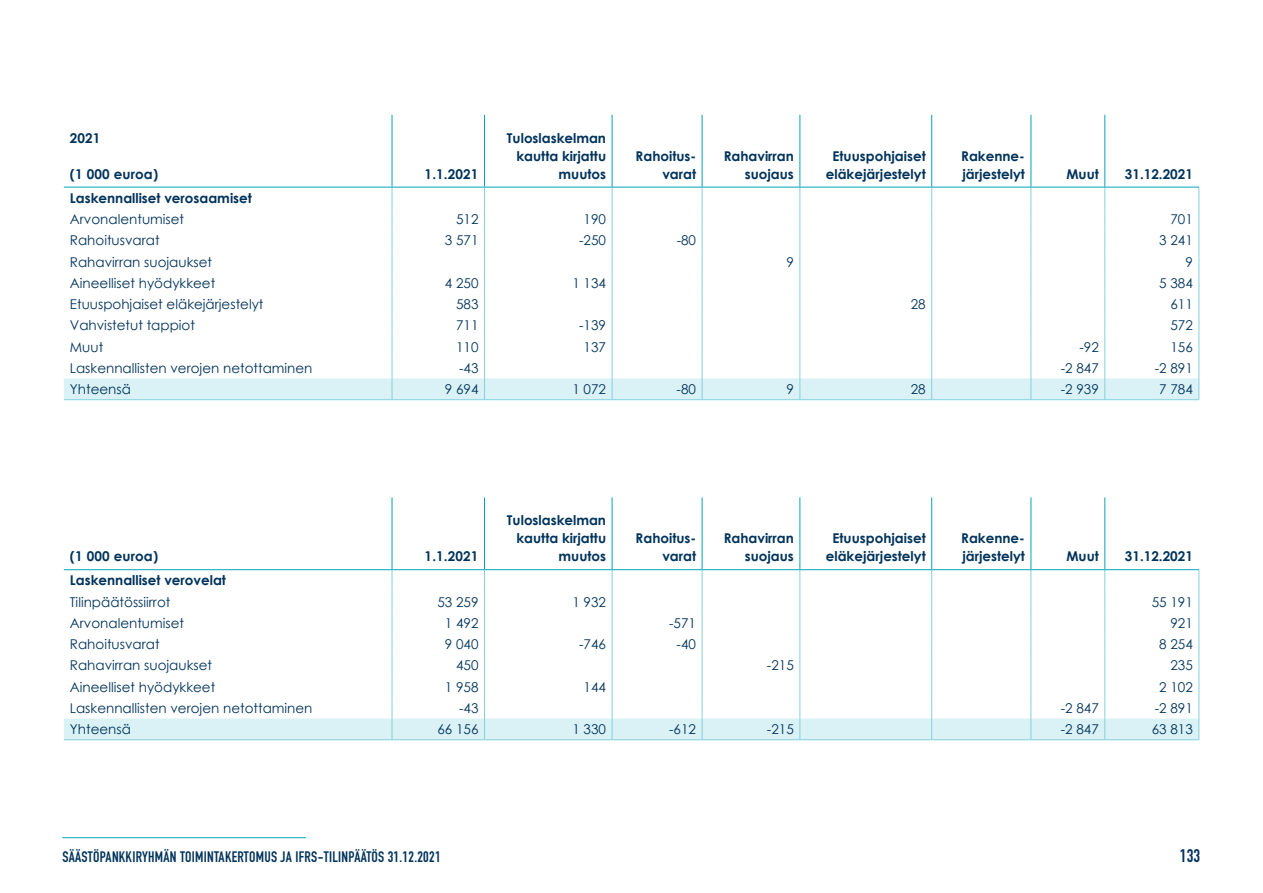
<style>
.page{position:relative;width:1263px;height:893px;background:#fff}
.page>*{position:absolute;margin:0;border:0;box-sizing:border-box;transform-origin:0 0}
.t1{font:700 18px "DIN Condensed";color:#00335b}
.t2{font:700 15px "DIN Condensed";letter-spacing:.02em;color:#00335b}
.t3{font:13.5px "Century Gothic";color:#00335b}
.t4{font:700 13.5px/18px "Century Gothic";color:#00335b;text-align:right}
</style>
<div class="page">
<hr style="left:392px;top:115px;width:1px;height:72px;background:#06a3bb">
<hr style="left:484px;top:115px;width:1px;height:72px;background:#06a3bb">
<hr style="left:612px;top:115px;width:1px;height:72px;background:#06a3bb">
<hr style="left:702px;top:115px;width:1px;height:72px;background:#06a3bb">
<hr style="left:800px;top:115px;width:1px;height:72px;background:#06a3bb">
<hr style="left:931px;top:115px;width:1px;height:72px;background:#06a3bb">
<hr style="left:1031px;top:115px;width:1px;height:72px;background:#06a3bb">
<hr style="left:1104px;top:115px;width:1px;height:72px;background:#06a3bb">
<svg style="left:64px;top:187px;width:1136px;height:213px"></svg>
<hr style="left:64px;top:399px;width:328px;height:1px;background:#83d1dd">
<hr style="left:392px;top:399px;width:92px;height:1px;background:#83d1dd">
<hr style="left:484px;top:399px;width:128px;height:1px;background:#83d1dd">
<hr style="left:612px;top:399px;width:90px;height:1px;background:#83d1dd">
<hr style="left:702px;top:399px;width:98px;height:1px;background:#83d1dd">
<hr style="left:800px;top:399px;width:132px;height:1px;background:#83d1dd">
<hr style="left:932px;top:399px;width:99px;height:1px;background:#83d1dd">
<hr style="left:1031px;top:399px;width:74px;height:1px;background:#83d1dd">
<hr style="left:1105px;top:399px;width:94px;height:1px;background:#83d1dd">
<hr style="left:392px;top:497px;width:1px;height:72px;background:#06a3bb">
<hr style="left:484px;top:497px;width:1px;height:72px;background:#06a3bb">
<hr style="left:612px;top:497px;width:1px;height:72px;background:#06a3bb">
<hr style="left:702px;top:497px;width:1px;height:72px;background:#06a3bb">
<hr style="left:800px;top:497px;width:1px;height:72px;background:#06a3bb">
<hr style="left:931px;top:497px;width:1px;height:72px;background:#06a3bb">
<hr style="left:1031px;top:497px;width:1px;height:72px;background:#06a3bb">
<hr style="left:1104px;top:497px;width:1px;height:72px;background:#06a3bb">
<hr style="left:64px;top:569px;width:328px;height:1px;background:#06a3bb">
<hr style="left:392px;top:569px;width:92px;height:1px;background:#06a3bb">
<hr style="left:484px;top:569px;width:128px;height:1px;background:#06a3bb">
<hr style="left:612px;top:569px;width:90px;height:1px;background:#06a3bb">
<hr style="left:702px;top:569px;width:98px;height:1px;background:#06a3bb">
<hr style="left:800px;top:569px;width:132px;height:1px;background:#06a3bb">
<hr style="left:932px;top:569px;width:99px;height:1px;background:#06a3bb">
<hr style="left:1031px;top:569px;width:74px;height:1px;background:#06a3bb">
<hr style="left:1105px;top:569px;width:94px;height:1px;background:#06a3bb">
<svg style="left:64px;top:570px;width:1136px;height:170px"></svg>
<hr style="left:64px;top:739px;width:328px;height:1px;background:#83d1dd">
<hr style="left:392px;top:739px;width:92px;height:1px;background:#83d1dd">
<hr style="left:484px;top:739px;width:128px;height:1px;background:#83d1dd">
<hr style="left:612px;top:739px;width:90px;height:1px;background:#83d1dd">
<hr style="left:702px;top:739px;width:98px;height:1px;background:#83d1dd">
<hr style="left:800px;top:739px;width:132px;height:1px;background:#83d1dd">
<hr style="left:932px;top:739px;width:99px;height:1px;background:#83d1dd">
<hr style="left:1031px;top:739px;width:74px;height:1px;background:#83d1dd">
<hr style="left:1105px;top:739px;width:94px;height:1px;background:#83d1dd">
<hr style="left:62px;top:837px;width:244px;height:1px;background:#06a3bb">
<p class="t4" style="left:70px;top:129px;width:32px">2021</p>
<p class="t4" style="left:70px;top:164px;width:90px">(1 000 euroa)</p>
<p class="t4" style="left:425px;top:164px;width:55px">1.1.2021</p>
<p class="t4" style="left:507px;top:128px;width:101px">Tuloslaskelman kautta kirjattu muutos</p>
<p class="t4" style="left:636px;top:146px;width:62px">Rahoitus&shy;varat</p>
<p class="t4" style="left:724px;top:146px;width:72px">Rahavirran suojaus</p>
<p class="t4" style="left:826px;top:146px;width:101px;text-align:center">Etuuspohjaiset eläkejärjestelyt</p>
<p class="t4" style="left:961px;top:146px;width:65px;text-align:left">Rakenne&shy;järjestelyt</p>
<p class="t4" style="left:1066px;top:164px;width:34px">Muut</p>
<p class="t4" style="left:1125px;top:164px;width:70px">31.12.2021</p>
<p class="t4" style="left:70px;top:188px;width:183px">Laskennalliset verosaamiset</p>
<p class="t3" style="left:70px;top:210px;width:116px">Arvonalentumiset</p>
<p class="t3" style="left:456px;top:210px;width:24px">512</p>
<p class="t3" style="left:584px;top:210px;width:24px">190</p>
<p class="t3" style="left:1170px;top:210px;width:24px">701</p>
<p class="t3" style="left:70px;top:231px;width:91px">Rahoitusvarat</p>
<p class="t3" style="left:445px;top:231px;width:35px">3 571</p>
<p class="t3" style="left:579px;top:231px;width:28px">-250</p>
<p class="t3" style="left:677px;top:231px;width:21px">-80</p>
<p class="t3" style="left:1159px;top:231px;width:35px">3 241</p>
<p class="t3" style="left:70px;top:252px;width:144px">Rahavirran suojaukset</p>
<p class="t3" style="left:786px;top:252px;width:9px">9</p>
<p class="t3" style="left:1185px;top:252px;width:9px">9</p>
<p class="t3" style="left:70px;top:274px;width:147px">Aineelliset hyödykkeet</p>
<p class="t3" style="left:445px;top:274px;width:35px">4 250</p>
<p class="t3" style="left:572px;top:274px;width:35px">1 134</p>
<p class="t3" style="left:1159px;top:274px;width:35px">5 384</p>
<p class="t3" style="left:70px;top:295px;width:195px">Etuuspohjaiset eläkejärjestelyt</p>
<p class="t3" style="left:456px;top:295px;width:24px">583</p>
<p class="t3" style="left:911px;top:295px;width:16px">28</p>
<p class="t3" style="left:1170px;top:295px;width:24px">611</p>
<p class="t3" style="left:70px;top:316px;width:127px">Vahvistetut tappiot</p>
<p class="t3" style="left:456px;top:316px;width:24px">711</p>
<p class="t3" style="left:579px;top:316px;width:28px">-139</p>
<p class="t3" style="left:1170px;top:316px;width:24px">572</p>
<p class="t3" style="left:70px;top:337px;width:35px">Muut</p>
<p class="t3" style="left:456px;top:337px;width:24px">110</p>
<p class="t3" style="left:584px;top:337px;width:24px">137</p>
<p class="t3" style="left:1079px;top:337px;width:21px">-92</p>
<p class="t3" style="left:1170px;top:337px;width:24px">156</p>
<p class="t3" style="left:70px;top:359px;width:244px">Laskennallisten verojen netottaminen</p>
<p class="t3" style="left:459px;top:359px;width:21px">-43</p>
<p class="t3" style="left:1061px;top:359px;width:40px">-2 847</p>
<p class="t3" style="left:1155px;top:359px;width:40px">-2 891</p>
<p class="t3" style="left:70px;top:380px;width:63px">Yhteensä</p>
<p class="t3" style="left:445px;top:380px;width:35px">9 694</p>
<p class="t3" style="left:572px;top:380px;width:35px">1 072</p>
<p class="t3" style="left:677px;top:380px;width:21px">-80</p>
<p class="t3" style="left:786px;top:380px;width:9px">9</p>
<p class="t3" style="left:911px;top:380px;width:16px">28</p>
<p class="t3" style="left:1061px;top:380px;width:40px">-2 939</p>
<p class="t3" style="left:1159px;top:380px;width:35px">7 784</p>
<p class="t4" style="left:70px;top:547px;width:90px">(1 000 euroa)</p>
<p class="t4" style="left:425px;top:547px;width:55px">1.1.2021</p>
<p class="t4" style="left:507px;top:511px;width:101px">Tuloslaskelman kautta kirjattu muutos</p>
<p class="t4" style="left:636px;top:529px;width:62px">Rahoitus&shy;varat</p>
<p class="t4" style="left:724px;top:529px;width:72px">Rahavirran suojaus</p>
<p class="t4" style="left:826px;top:529px;width:101px;text-align:center">Etuuspohjaiset eläkejärjestelyt</p>
<p class="t4" style="left:961px;top:529px;width:65px;text-align:left">Rakenne&shy;järjestelyt</p>
<p class="t4" style="left:1066px;top:547px;width:34px">Muut</p>
<p class="t4" style="left:1125px;top:547px;width:70px">31.12.2021</p>
<p class="t4" style="left:70px;top:571px;width:158px">Laskennalliset verovelat</p>
<p class="t3" style="left:70px;top:592px;width:102px">Tilinpäätössiirrot</p>
<p class="t3" style="left:437px;top:592px;width:43px">53 259</p>
<p class="t3" style="left:572px;top:592px;width:35px">1 932</p>
<p class="t3" style="left:1152px;top:592px;width:43px">55 191</p>
<p class="t3" style="left:70px;top:614px;width:116px">Arvonalentumiset</p>
<p class="t3" style="left:445px;top:614px;width:35px">1 492</p>
<p class="t3" style="left:669px;top:614px;width:28px">-571</p>
<p class="t3" style="left:1170px;top:614px;width:24px">921</p>
<p class="t3" style="left:70px;top:635px;width:91px">Rahoitusvarat</p>
<p class="t3" style="left:445px;top:635px;width:35px">9 040</p>
<p class="t3" style="left:579px;top:635px;width:28px">-746</p>
<p class="t3" style="left:677px;top:635px;width:21px">-40</p>
<p class="t3" style="left:1159px;top:635px;width:35px">8 254</p>
<p class="t3" style="left:70px;top:656px;width:144px">Rahavirran suojaukset</p>
<p class="t3" style="left:456px;top:656px;width:24px">450</p>
<p class="t3" style="left:767px;top:656px;width:28px">-215</p>
<p class="t3" style="left:1170px;top:656px;width:24px">235</p>
<p class="t3" style="left:70px;top:677px;width:147px">Aineelliset hyödykkeet</p>
<p class="t3" style="left:445px;top:677px;width:35px">1 958</p>
<p class="t3" style="left:584px;top:677px;width:24px">144</p>
<p class="t3" style="left:1159px;top:677px;width:35px">2 102</p>
<p class="t3" style="left:70px;top:699px;width:244px">Laskennallisten verojen netottaminen</p>
<p class="t3" style="left:459px;top:699px;width:21px">-43</p>
<p class="t3" style="left:1061px;top:699px;width:40px">-2 847</p>
<p class="t3" style="left:1155px;top:699px;width:40px">-2 891</p>
<p class="t3" style="left:70px;top:720px;width:63px">Yhteensä</p>
<p class="t3" style="left:437px;top:720px;width:43px">66 156</p>
<p class="t3" style="left:572px;top:720px;width:35px">1 330</p>
<p class="t3" style="left:669px;top:720px;width:28px">-612</p>
<p class="t3" style="left:767px;top:720px;width:28px">-215</p>
<p class="t3" style="left:1061px;top:720px;width:40px">-2 847</p>
<p class="t3" style="left:1152px;top:720px;width:43px">63 813</p>
<p class="t2" style="left:62px;top:847px;width:380px">SÄÄSTÖPANKKIRYHMÄN TOIMINTAKERTOMUS JA IFRS-TILINPÄÄTÖS 31.12.2021</p>
<h1 class="t1" style="left:1180px;top:844px;width:22px">133</h1>
</div>
